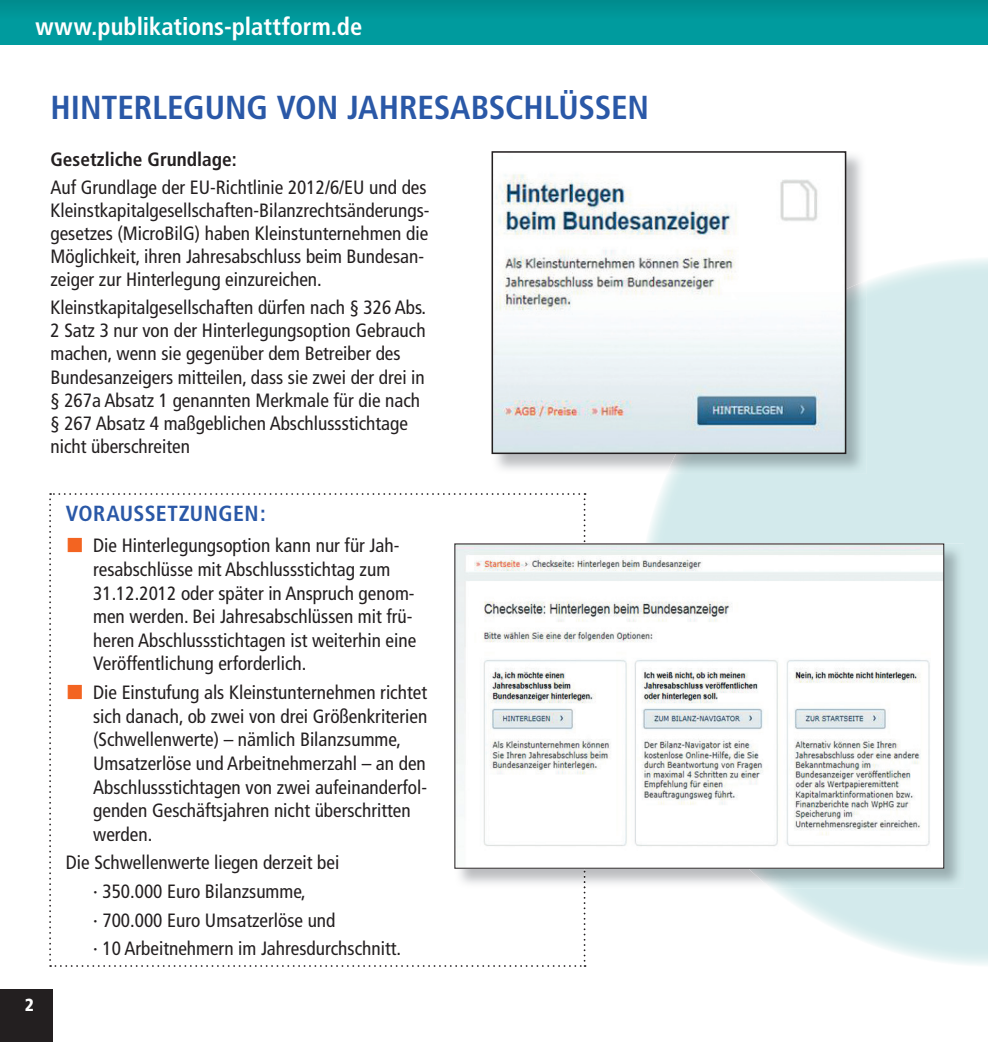
<style>
.page{position:relative;width:988px;height:1042px;background:#fff}
.page>*{position:absolute;margin:0;border:0;box-sizing:border-box;transform-origin:0 0}
.t1{font:700 condensed 33.25px "Frutiger";letter-spacing:-.005em;color:#2a58a7}
.t2{font:700 condensed 24.5px "Frutiger";color:#fff}
.t3{font:700 condensed 21.88px "Frutiger";letter-spacing:.02em;color:#2a58a7}
.t4{font:condensed 19.25px/23.6px "Frutiger";color:#231f20}
.t5{font:900 condensed 17.5px "Frutiger";color:#fff}
.s1{font-weight:700}
.s2{color:#f36421}
</style>
<div class="page">
<div style="left:0;top:0;width:987px;height:45px;background:linear-gradient(to right,#00989a,#00989a)"></div>
<div style="left:0;top:990px;width:53px;height:52px;background:#231f20"></div>
<svg style="left:49px;top:493px;width:536px;height:474px"></svg>
<img style="left:492px;top:151px;width:372px;height:319px">
<img style="left:666px;top:281px;width:199px;height:193px">
<img style="left:494px;top:154px;width:349px;height:297px">
<div style="left:491px;top:151px;width:355px;height:303px;border:2px solid #231f20"></div>
<img style="left:638px;top:544px;width:325px;height:344px">
<img style="left:454px;top:868px;width:130px;height:20px">
<img style="left:456px;top:545px;width:485px;height:321px">
<p class="t2" style="left:36px;top:11px;width:328px">www.publikations-plattform.de</p>
<p class="t1" style="left:50px;top:88px;width:600px">HINTERLEGUNG VON JAHRESABSCHLÜSSEN</p>
<p class="t4" style="left:50px;top:145px;width:377px;line-height:28px"><span class="s1">Gesetzliche Grundlage:<br></span>Auf Grundlage der EU-Richtlinie 2012/6/EU und des</p>
<p class="t4" style="left:50px;top:199px;width:380px;line-height:23.1px">Kleinstkapitalgesellschaften-Bilanzrechtsänderungs&shy;gesetzes (MicroBilG) haben Kleinstunternehmen die Möglichkeit, ihren Jahresabschluss beim Bundesan&shy;zeiger zur Hinterlegung einzureichen.</p>
<p class="t4" style="left:50px;top:296px;width:377px;line-height:23.1px">Kleinstkapitalgesellschaften dürfen nach § 326 Abs.<br>2 Satz 3 nur von der Hinterlegungsoption Gebrauch machen, wenn sie gegenüber dem Betreiber des Bundesanzeigers mitteilen, dass sie zwei der drei in § 267a Absatz 1 genannten Merkmale für die nach § 267 Absatz 4 maßgeblichen Abschlussstichtage nicht überschreiten</p>
<p class="t5" style="left:25px;top:994px;width:11px">2</p>
<p class="t3" style="left:66px;top:501px;width:201px">VORAUSSETZUNGEN:</p>
<p class="t4" style="left:93px;top:534px;width:324px;text-indent:-27px"><span class="s2">■</span> Die Hinterlegungsoption kann nur für Jah&shy;resabschlüsse mit Abschlussstichtag zum 31.12.2012 oder später in Anspruch genom&shy;men werden. Bei Jahresabschlüssen mit frü&shy;heren Abschlussstichtagen ist weiterhin eine Veröffentlichung erforderlich.</p>
<p class="t4" style="left:93px;top:681px;width:335px;text-indent:-27px"><span class="s2">■</span> Die Einstufung als Kleinstunternehmen richtet sich danach, ob zwei von drei Größenkriterien (Schwellenwerte) – nämlich Bilanzsumme, Umsatzerlöse und Arbeitnehmerzahl – an den Abschlussstichtagen von zwei aufeinanderfol&shy;genden Geschäftsjahren nicht überschritten werden.</p>
<p class="t4" style="left:93px;top:848px;width:309px;line-height:28.5px;text-indent:-27px">Die Schwellenwerte liegen derzeit bei<br>· 350.000 Euro Bilanzsumme,<br>· 700.000 Euro Umsatzerlöse und<br>· 10 Arbeitnehmern im Jahresdurchschnitt.</p>
</div>
